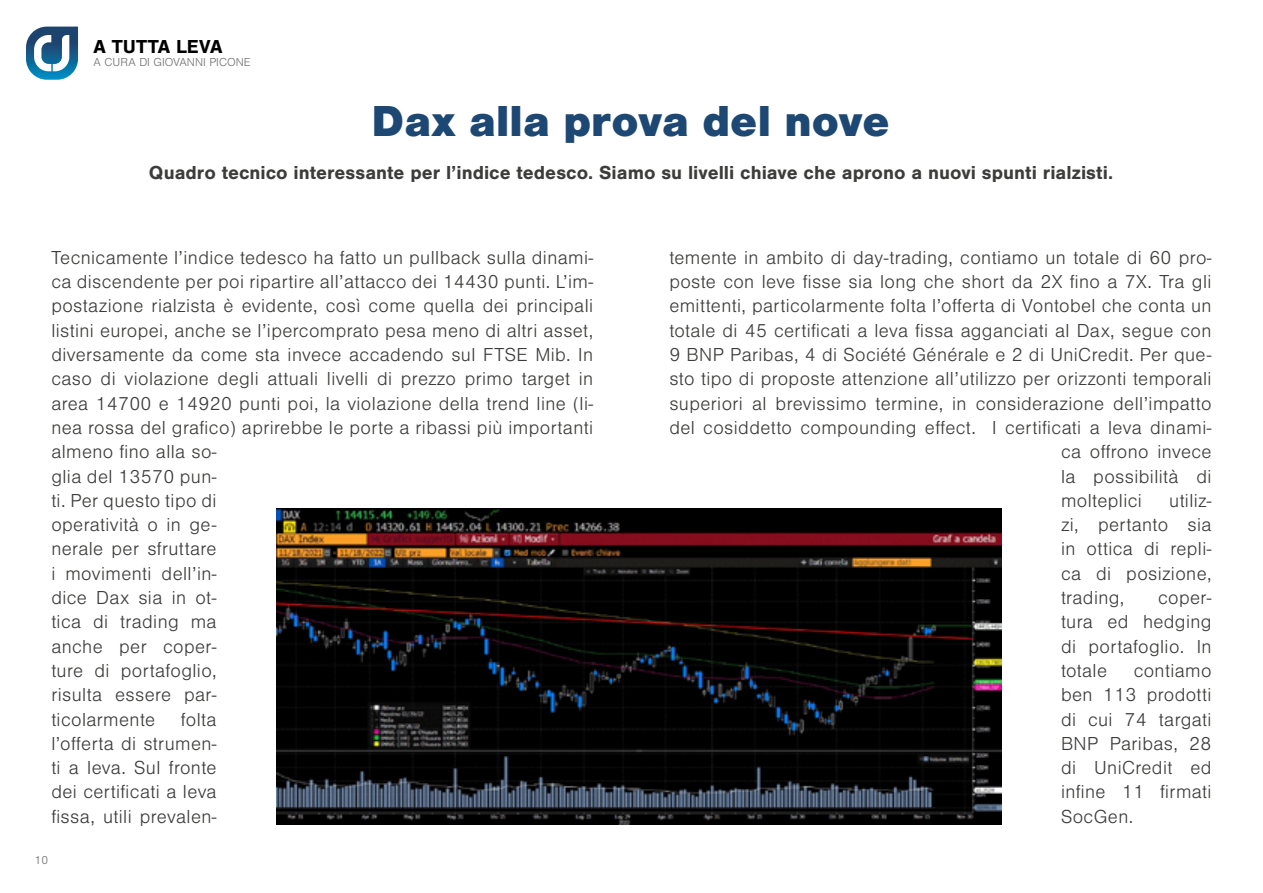
<style>
.page{position:relative;width:1263px;height:893px;background:#fff}
.page>*{position:absolute;margin:0;border:0;box-sizing:border-box;transform-origin:0 0}
.t1{font:900 45px "Nimbus San";color:#1d4873}
.t2{font:300 19.5px/24.3px "Nimbus San";letter-spacing:.02em;color:#3c3c3b;text-align:justify}
.t3{font:700 19.5px "Nimbus San";color:#3c3c3b}
.t4{font:700 19.5px "Nimbus San";letter-spacing:.005em;color:#000}
.t5{font:300 12px "Nimbus San";color:#706f6f}
</style>
<div class="page">
<svg style="left:26px;top:27px;width:52px;height:53px"></svg>
<img style="left:276px;top:508px;width:725px;height:317px">
<p class="t4" style="left:94px;top:35px;width:130px">A TUTTA LEVA</p>
<p class="t5" style="left:94px;top:56px;width:159px">A CURA DI GIOVANNI PICONE</p>
<h1 class="t1" style="left:371px;top:96px;width:520px">Dax alla prova del nove</h1>
<p class="t3" style="left:149px;top:161px;width:966px">Quadro tecnico interessante per l’indice tedesco. Siamo su livelli chiave che aprono a nuovi spunti rialzisti.</p>
<p class="t2" style="left:51px;top:246px;width:543px;text-align:left">Tecnicamente l’indice tedesco ha fatto un pullback sulla dinami&shy;ca discendente per poi ripartire all’attacco dei 14430 punti. L’im&shy;postazione rialzista è evidente, così come quella dei principali listini europei, anche se l’ipercomprato pesa meno di altri asset, diversamente da come sta invece accadendo sul FTSE Mib. In caso di violazione degli attuali livelli di prezzo primo target in area 14700 e 14920 punti poi, la violazione della trend line (li&shy;nea rossa del grafico) aprirebbe le porte a ribassi più importanti almeno fino alla so-<br>glia del 13570 pun-<br>ti. Per questo tipo di<br>operatività o in ge-<br>nerale per sfruttare<br>i movimenti dell’in-<br>dice Dax sia in ot-<br>tica di trading ma<br>anche per coper-<br>ture di portafoglio,<br>risulta essere par-<br>ticolarmente</p>
<p class="t2" style="left:51px;top:707px;width:167px;text-indent:129px">folta l’offerta di strumen&shy;ti a leva. Sul fronte dei certificati a leva fissa, utili prevalen-</p>
<p class="t5" style="left:34px;top:854px;width:15px">10</p>
<p class="t2" style="left:669px;top:246px;width:544px">temente in ambito di day-trading, contiamo un totale di 60 pro-</p>
<p class="t2" style="left:669px;top:270px;width:544px">poste con leve fisse sia long che short da 2X fino a 7X. Tra gli</p>
<p class="t2" style="left:669px;top:294px;width:544px">emittenti, particolarmente folta l’offerta di Vontobel che conta un</p>
<p class="t2" style="left:669px;top:319px;width:544px">totale di 45 certificati a leva fissa agganciati al Dax, segue con</p>
<p class="t2" style="left:669px;top:343px;width:544px">9 BNP Paribas, 4 di Société Générale e 2 di UniCredit. Per que-</p>
<p class="t2" style="left:669px;top:367px;width:544px">sto tipo di proposte attenzione all’utilizzo per orizzonti temporali</p>
<p class="t2" style="left:669px;top:392px;width:544px">superiori al brevissimo termine, in considerazione dell’impatto</p>
<p class="t2" style="left:669px;top:416px;width:544px">del cosiddetto compounding effect. I certificati a leva dinami-</p>
<p class="t2" style="left:1061px;top:440px;width:152px">ca offrono invece</p>
<p class="t2" style="left:1061px;top:465px;width:152px">la possibilità di</p>
<p class="t2" style="left:1061px;top:489px;width:82px">molteplici</p>
<p class="t2" style="left:1061px;top:489px;width:152px;text-indent:108px">utiliz&shy;zi, pertanto sia in ottica di repli&shy;ca di posizione, trading,</p>
<p class="t2" style="left:1061px;top:586px;width:152px;text-indent:97px">coper&shy;tura ed hedging di portafoglio. In totale</p>
<p class="t2" style="left:1061px;top:659px;width:152px;text-indent:73px">contiamo ben 113 prodotti di cui 74 targati BNP Paribas, 28 di UniCredit ed infine 11 firmati SocGen.</p>
</div>
